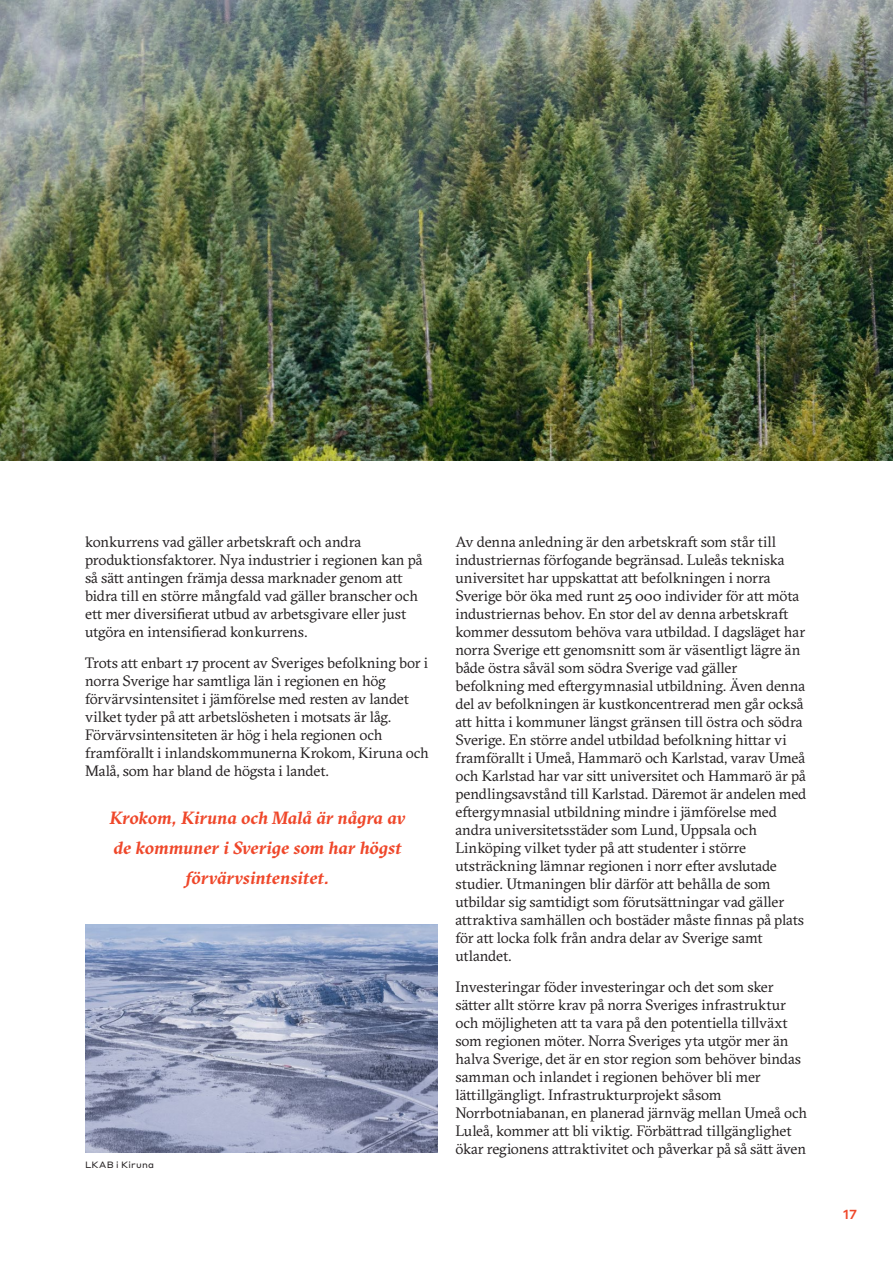
<style>
.page{position:relative;width:893px;height:1263px;background:#fff}
.page>*{position:absolute;margin:0;border:0;box-sizing:border-box;transform-origin:0 0}
.Brödtext{font:italic 700 17.7px/30px "GT Sectra";letter-spacing:-.005em;color:#ef472a;text-align:center}
.Brödtext-2{font:15px/18px "GT Sectra";letter-spacing:-.01em;color:#231f20}
.t1{font:500 12.9px "Styrene A";color:#ef472a}
.Bildtext{font:9px "Styrene A";letter-spacing:.025em;color:#231f20}
</style>
<div class="page">
<img style="left:0;top:0;width:893px;height:460px">
<img style="left:85px;top:925px;width:353px;height:227px">
<p class="Brödtext-2" style="left:85px;top:533px;width:339px">konkurrens vad gäller arbetskraft och andra produktionsfaktorer. Nya industrier i regionen kan på så sätt antingen främja dessa marknader genom att bidra till en större mångfald vad gäller branscher och ett mer diversifierat utbud av arbetsgivare eller just utgöra en intensifierad konkurrens.</p>
<p class="Brödtext-2" style="left:85px;top:654px;width:345px">Trots att enbart 17 procent av Sveriges befolkning bor i norra Sverige har samtliga län i regionen en hög förvärvsintensitet i jämförelse med resten av landet vilket tyder på att arbetslösheten i motsats är låg.<br>Förvärvsintensiteten är hög i hela regionen och framförallt i inlandskommunerna Krokom, Kiruna och Malå, som har bland de högsta i landet.</p>
<p class="Brödtext" style="left:110px;top:803px;width:297px">Krokom, Kiruna och Malå är några av de kommuner i Sverige som har högst förvärvsintensitet.</p>
<p class="Bildtext" style="left:85px;top:1157px;width:71px">LKAB i Kiruna</p>
<p class="Brödtext-2" style="left:455px;top:533px;width:353px">Av denna anledning är den arbetskraft som står till industriernas förfogande begränsad. Luleås tekniska universitet har uppskattat att befolkningen i norra Sverige bör öka med runt 25 000 individer för att möta industriernas behov. En stor del av denna arbetskraft kommer dessutom behöva vara utbildad. I dagsläget har norra Sverige ett genomsnitt som är väsentligt lägre än både östra såväl som södra Sverige vad gäller befolkning med eftergymnasial utbildning. Även denna del av befolkningen är kustkoncentrerad men går också att hitta i kommuner längst gränsen till östra och södra Sverige. En större andel utbildad befolkning hittar vi framförallt i Umeå, Hammarö och Karlstad, varav Umeå och Karlstad har var sitt universitet och Hammarö är på pendlingsavstånd till Karlstad. Däremot är andelen med eftergymnasial utbildning mindre i jämförelse med andra universitetsstäder som Lund, Uppsala och Linköping vilket tyder på att studenter i större utsträckning lämnar regionen i norr efter avslutade studier. Utmaningen blir därför att behålla de som utbildar sig samtidigt som förutsättningar vad gäller attraktiva samhällen och bostäder måste finnas på plats för att locka folk från andra delar av Sverige samt utlandet.</p>
<p class="Brödtext-2" style="left:455px;top:978px;width:353px">Investeringar föder investeringar och det som sker sätter allt större krav på norra Sveriges infrastruktur och möjligheten att ta vara på den potentiella tillväxt som regionen möter. Norra Sveriges yta utgör mer än halva Sverige, det är en stor region som behöver bindas samman och inlandet i regionen behöver bli mer lättillgängligt. Infrastrukturprojekt såsom Norrbotniabanan, en planerad järnväg mellan Umeå och Luleå, kommer att bli viktig. Förbättrad tillgänglighet ökar regionens attraktivitet och påverkar på så sätt även</p>
<p class="t1" style="left:843px;top:1203px;width:16px">17</p>
</div>
